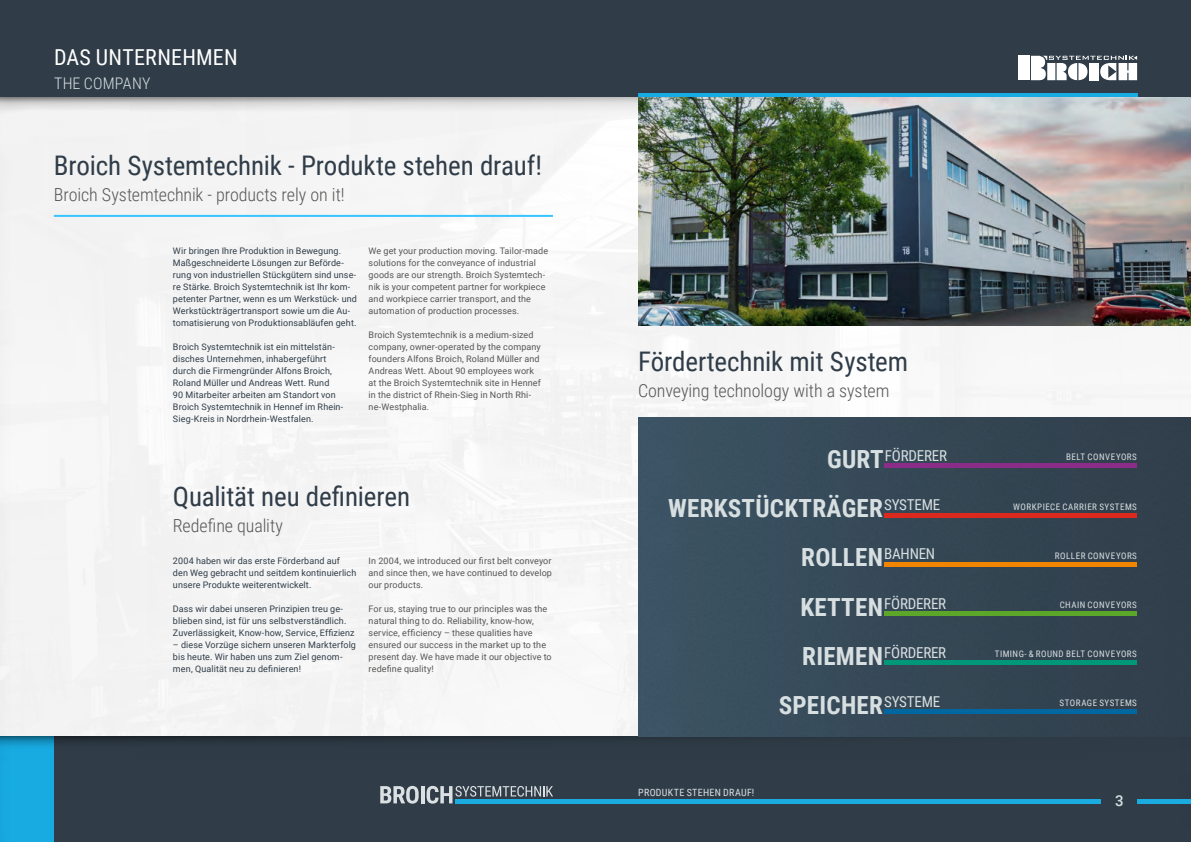
<style>
.page{position:relative;width:1191px;height:842px;background:#fff}
.page>*{position:absolute;margin:0;border:0;box-sizing:border-box;transform-origin:0 0}
.t1{font:27px "Roboto Condensed";letter-spacing:-.005em;color:#303d48}
.t2{font:700 25px/49.1px "Roboto Condensed";letter-spacing:.01em;color:#d8dfe1;text-align:right}
.t3{font:22px "Roboto Condensed";letter-spacing:.01em;color:#fff}
.t4{font:300 18px "Roboto Condensed";letter-spacing:-.005em;color:#565655}
.t5{font:300 16px "Roboto Condensed";letter-spacing:.01em;color:#d8dfe1}
.t6{font:15px "Roboto Condensed";letter-spacing:-.015em;color:#d8dfe1}
.t7{font:500 15px "Roboto";color:#d8dfe1}
.t8{font:10px "Roboto Condensed";letter-spacing:.03em;color:#d8dfe1}
.t9{font:9px/12px "Roboto";letter-spacing:.01em;color:#303d48}
.t10{font:9px/12px "Roboto";letter-spacing:.01em;color:#565655}
.t11{font:9px "Roboto Condensed";letter-spacing:.055em;color:#d8dfe1}
.s1{font-weight:700;font-size:25px}
</style>
<div class="page">
<div style="left:0;top:0;width:1191px;height:97px;background:#303d48"></div>
<div style="left:0;top:90px;width:1191px;height:752px;background:#f4f4f4"></div>
<svg style="left:0;top:736px;width:1191px;height:106px;background:#2e414f"></svg>
<hr style="left:638px;top:93px;width:499px;height:4px;background:#18abe2">
<div style="left:1018px;top:56px;width:11px;height:24px;background:#fff"></div>
<svg style="left:1031px;top:56px;width:106px;height:24px"></svg>
<svg style="left:380px;top:786px;width:38px;height:18px"></svg>
<hr style="left:421px;top:786px;width:3px;height:17px;background:#dbe0e2">
<svg style="left:426px;top:786px;width:127px;height:18px;background:#657781"></svg>
<hr style="left:455px;top:799px;width:736px;height:4px;background:#1aabe1">
<img style="left:638px;top:97px;width:553px;height:228px">
<img style="left:638px;top:418px;width:553px;height:318px">
<hr style="left:884px;top:464px;width:253px;height:4px;background:#8b2c88">
<hr style="left:884px;top:513px;width:253px;height:4px;background:#dc291e">
<hr style="left:884px;top:562px;width:253px;height:4px;background:#f18500">
<hr style="left:884px;top:611px;width:253px;height:4px;background:#5ca72a">
<div style="left:884px;top:660px;width:253px;height:5px;background:#009878"></div>
<div style="left:884px;top:709px;width:253px;height:5px;background:#0067a0"></div>
<div style="left:1101px;top:781px;width:36px;height:35px;background:#303d48"></div>
<hr style="left:54px;top:215px;width:499px;height:2px;background:#38c4ff">
<h3 class="t3" style="left:54px;top:42px;width:185px">DAS UNTERNEHMEN</h3>
<h3 class="t5" style="left:54px;top:72px;width:98px">THE COMPANY</h3>
<h1 class="t1" style="left:54px;top:146px;width:489px">Broich Systemtechnik - Produkte stehen drauf!</h1>
<h3 class="t4" style="left:54px;top:182px;width:292px">Broich Systemtechnik - products rely on it!</h3>
<p class="t9" style="left:173px;top:245px;width:185px">Wir bringen Ihre Produktion in Bewegung.<br>Maßgeschneiderte Lösungen zur Beförde&shy;rung von industriellen Stückgütern sind unse&shy;re Stärke. Broich Systemtechnik ist Ihr kom&shy;petenter Partner, wenn es um Werkstück- und Werkstückträgertransport sowie um die Au&shy;tomatisierung von Produktionsabläufen geht.</p>
<p class="t9" style="left:173px;top:341px;width:172px">Broich Systemtechnik ist ein mittelstän&shy;disches Unternehmen, inhabergeführt durch die Firmengründer Alfons Broich, Roland Müller und Andreas Wett. Rund<br>90 Mitarbeiter arbeiten am Standort von Broich Systemtechnik in Hennef im Rhein-Sieg-Kreis in Nordrhein-Westfalen.</p>
<p class="t10" style="left:369px;top:245px;width:181px">We get your production moving. Tailor-made solutions for the conveyance of industrial goods are our strength. Broich Systemtech&shy;nik is your competent partner for workpiece and workpiece carrier transport, and the automation of production processes.</p>
<p class="t10" style="left:369px;top:329px;width:174px">Broich Systemtechnik is a medium-sized company, owner-operated by the company founders Alfons Broich, Roland Müller and Andreas Wett. About 90 employees work at the Broich Systemtechnik site in Hennef in the district of Rhein-Sieg in North Rhi&shy;ne-Westphalia.</p>
<h1 class="t1" style="left:173px;top:478px;width:239px">Qualität neu definieren</h1>
<h3 class="t4" style="left:173px;top:513px;width:112px">Redefine quality</h3>
<p class="t9" style="left:173px;top:555px;width:185px">2004 haben wir das erste Förderband auf den Weg gebracht und seitdem kontinuierlich unsere Produkte weiterentwickelt.</p>
<p class="t9" style="left:173px;top:603px;width:183px">Dass wir dabei unseren Prinzipien treu ge&shy;blieben sind, ist für uns selbstverständlich.<br>Zuverlässigkeit, Know-how, Service, Effizienz</p>
<p class="t9" style="left:173px;top:639px;width:184px">– diese Vorzüge sichern unseren Markterfolg bis heute. Wir haben uns zum Ziel genom&shy;men, Qualität neu zu definieren!</p>
<p class="t10" style="left:369px;top:555px;width:185px;text-align:justify">In 2004, we introduced our first belt conveyor and since then, we have continued to develop our products.</p>
<p class="t10" style="left:369px;top:603px;width:184px">For us, staying true to our principles was the natural thing to do. Reliability, know-how, service, efficiency – these qualities have ensured our success in the market up to the present day. We have made it our objective to redefine quality!</p>
<h1 class="t1" style="left:638px;top:343px;width:272px">Fördertechnik mit System</h1>
<h3 class="t4" style="left:638px;top:378px;width:253px">Conveying technology with a system</h3>
<h3 class="t6" style="left:827px;top:445px;width:121px"><span class="s1">GURT</span>FÖRDERER</h3>
<h2 class="t2" style="left:668px;top:483px;width:273px">WERKSTÜCKTRÄGER<sup>SYSTEME<br></sup>ROLLEN<sup>BAHNEN</sup></h2>
<h3 class="t6" style="left:800px;top:593px;width:147px"><span class="s1">KETTEN</span>FÖRDERER</h3>
<h3 class="t6" style="left:802px;top:642px;width:145px"><span class="s1">RIEMEN</span>FÖRDERER</h3>
<h2 class="t2" style="left:778px;top:679px;width:163px">SPEICHER<sup>SYSTEME</sup></h2>
<p class="t8" style="left:638px;top:786px;width:118px">PRODUKTE STEHEN DRAUF!</p>
<p class="t11" style="left:1066px;top:451px;width:72px">BELT CONVEYORS</p>
<p class="t11" style="left:1013px;top:500px;width:125px">WORKPIECE CARRIER SYSTEMS</p>
<p class="t11" style="left:1055px;top:549px;width:83px">ROLLER CONVEYORS</p>
<p class="t11" style="left:1059px;top:598px;width:79px">CHAIN CONVEYORS</p>
<p class="t11" style="left:994px;top:647px;width:144px">TIMING- &amp; ROUND BELT CONVEYORS</p>
<p class="t11" style="left:1059px;top:697px;width:79px">STORAGE SYSTEMS</p>
<h3 class="t7" style="left:1115px;top:790px;width:10px">3</h3>
</div>
